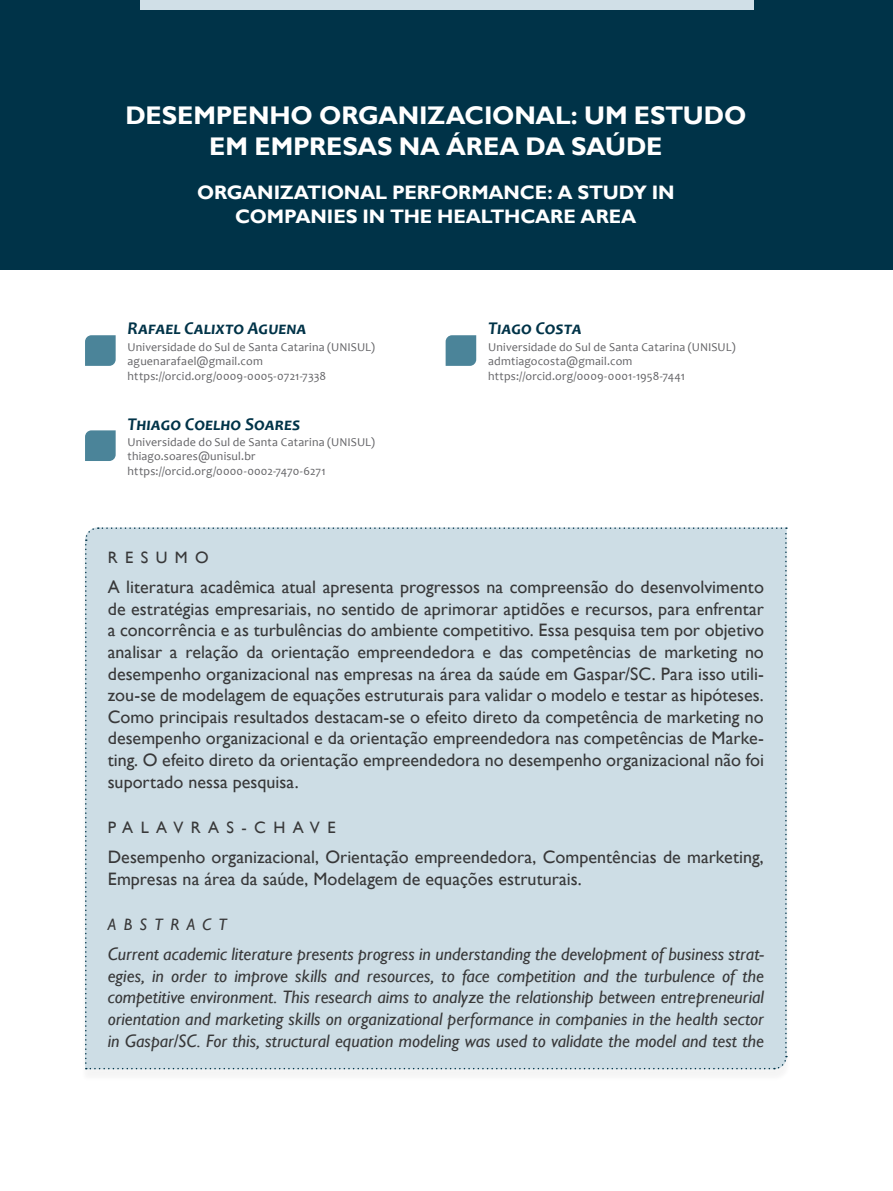
<style>
.page{position:relative;width:893px;height:1191px;background:#fff}
.page>*{position:absolute;margin:0;border:0;box-sizing:border-box;transform-origin:0 0}
.t1{font:700 25.5px/30.6px "Gill Sans";letter-spacing:-.01em;color:#fff;text-align:center}
.t2{font:700 19.5px/23.4px "Gill Sans";letter-spacing:-.005em;color:#fff;text-align:center}
.t3{font:18px/21.6px "Gill Sans";color:#383839;text-align:justify}
.t4{font:italic 18px/21.6px "Gill Sans";color:#383839;text-align:justify}
.t5{font:italic 700 18px "Candara";color:#003348}
.t6{font:16.5px "Gill Sans";letter-spacing:.45em;color:#383839}
.t7{font:italic 16.5px "Gill Sans";letter-spacing:.45em;color:#383839}
.t8{font:12px/14.4px "Candara";letter-spacing:.015em;color:#636366}
</style>
<div class="page">
<div style="left:80px;top:531px;width:711px;height:551px;background:#f8f8f8"></div>
<div style="left:85px;top:527px;width:702px;height:542px;background:#cddde5"></div>
<div style="left:0;top:0;width:893px;height:203px;background:#003348"></div>
<div style="left:0;top:58px;width:893px;height:212px;background:#003348"></div>
<svg style="left:85px;top:335px;width:31px;height:31px"></svg>
<svg style="left:85px;top:430px;width:31px;height:31px"></svg>
<svg style="left:446px;top:335px;width:30px;height:31px"></svg>
<div style="left:140px;top:0;width:613px;height:9px;background:#d0dfe7"></div>
<h1 class="t1" style="left:125px;top:101px;width:622px">DESEMPENHO ORGANIZACIONAL: UM ESTUDO<br>EM EMPRESAS NA ÁREA DA SAÚDE</h1>
<p class="t2" style="left:197px;top:181px;width:479px">ORGANIZATIONAL PERFORMANCE: A STUDY IN<br>COMPANIES IN THE HEALTHCARE AREA</p>
<p class="t5" style="left:128px;top:317px;width:181px">Rafael Calixto Aguena</p>
<p class="t8" style="left:128px;top:340px;width:249px">Universidade do Sul de Santa Catarina (UNISUL) aguenarafael@gmail.com https://orcid.org/0009-0005-0721-7338</p>
<p class="t5" style="left:128px;top:412px;width:174px">Thiago Coelho Soares</p>
<p class="t8" style="left:128px;top:435px;width:249px">Universidade do Sul de Santa Catarina (UNISUL) thiago.soares@unisul.br https://orcid.org/0000-0002-7470-6271</p>
<p class="t5" style="left:488px;top:317px;width:95px">Tiago Costa</p>
<p class="t8" style="left:488px;top:340px;width:249px">Universidade do Sul de Santa Catarina (UNISUL) admtiagocosta@gmail.com https://orcid.org/0009-0001-1958-7441</p>
<p class="t6" style="left:108px;top:548px;width:103px">RESUMO</p>
<p class="t3" style="left:108px;top:576px;width:658px">A literatura acadêmica atual apresenta progressos na compreensão do desenvolvimento de estratégias empresariais, no sentido de aprimorar aptidões e recursos, para enfrentar a concorrência e as turbulências do ambiente competitivo. Essa pesquisa tem por objetivo analisar a relação da orientação empreendedora e das competências de marketing no desempenho organizacional nas empresas na área da saúde em Gaspar/SC. Para isso utili&shy;zou-se de modelagem de equações estruturais para validar o modelo e testar as hipóteses.<br>Como principais resultados destacam-se o efeito direto da competência de marketing no desempenho organizacional e da orientação empreendedora nas competências de Marke&shy;ting. O efeito direto da orientação empreendedora no desempenho organizacional não foi suportado nessa pesquisa.</p>
<p class="t6" style="left:108px;top:818px;width:229px">PALAVRAS-CHAVE</p>
<p class="t3" style="left:108px;top:846px;width:658px">Desempenho organizacional, Orientação empreendedora, Compentências de marketing,<br>Empresas na área da saúde, Modelagem de equações estruturais.</p>
<p class="t7" style="left:108px;top:915px;width:121px">ABSTRACT</p>
<p class="t4" style="left:108px;top:943px;width:658px">Current academic literature presents progress in understanding the development of business strat&shy;egies, in order to improve skills and resources, to face competition and the turbulence of the competitive environment. This research aims to analyze the relationship between entrepreneurial orientation and marketing skills on organizational performance in companies in the health sector in Gaspar/SC. For this, structural equation modeling was used to validate the model and test the</p>
</div>
